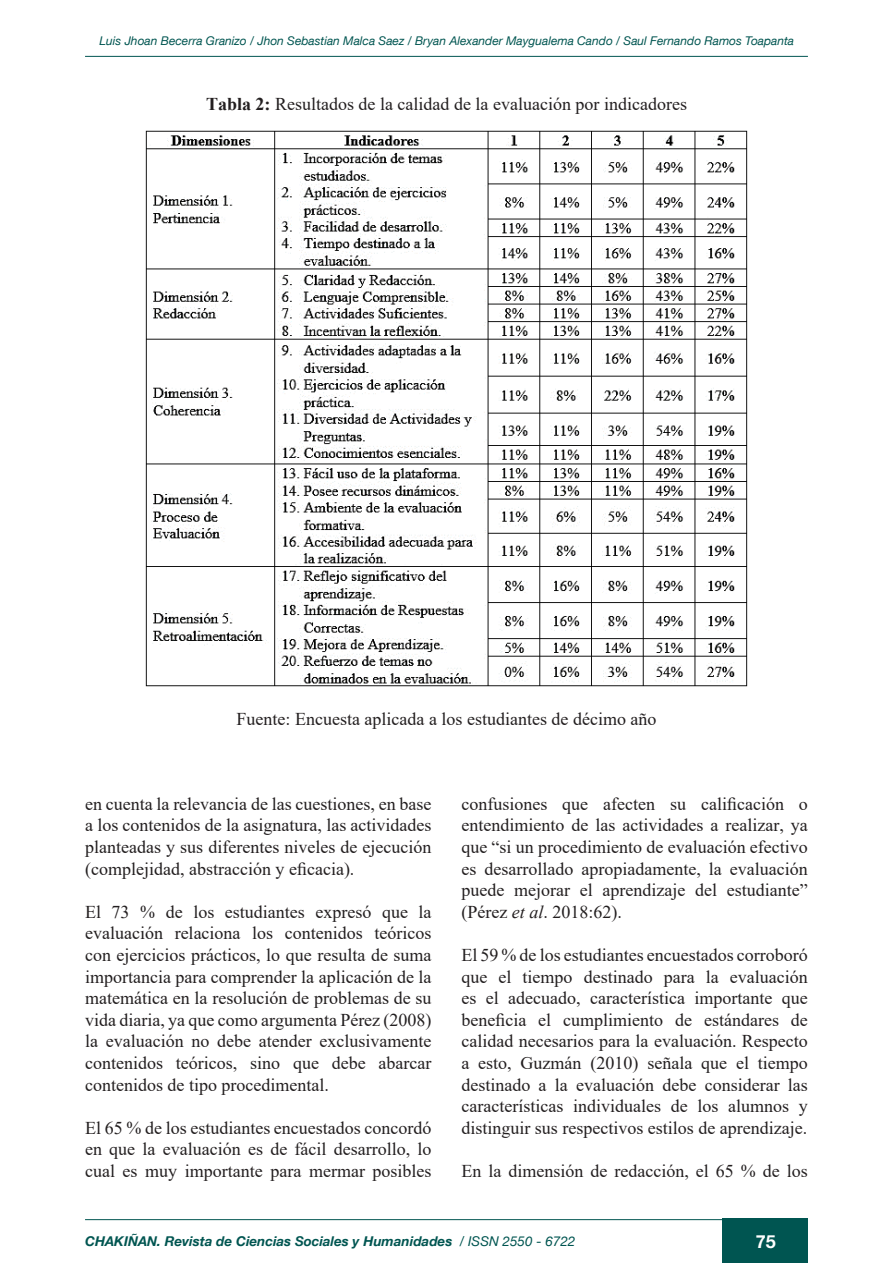
<style>
.page{position:relative;width:893px;height:1263px;background:#fff}
.page>*{position:absolute;margin:0;border:0;box-sizing:border-box;transform-origin:0 0}
.t1{font:18px/21.6px "Times New Roman";color:#231f20;text-align:justify}
.t2{font:700 18px "Helvetica Neue LT Com";color:#fff}
.t3{font:italic 700 13.5px "Helvetica Neue LT Com";color:#005551}
.t4{font:italic 12px "Helvetica Neue LT Com";color:#005551}
.s1{font-weight:700}
.s2{font-style:italic}
.s3{font-weight:400}
</style>
<div class="page">
<hr style="left:85px;top:56px;width:723px;height:1px;background:#005551">
<div style="left:723px;top:1219px;width:85px;height:44px;background:#005551"></div>
<hr style="left:85px;top:1219px;width:723px;height:1px;background:#005551">
<img style="left:145px;top:130px;width:603px;height:557px">
<p class="t4" style="left:100px;top:33px;width:696px">Luis Jhoan Becerra Granizo / Jhon Sebastian Malca Saez / Bryan Alexander Maygualema Cando / Saul Fernando Ramos Toapanta</p>
<p class="t1" style="left:206px;top:93px;width:482px"><span class="s1">Tabla 2:</span> Resultados de la calidad de la evaluación por indicadores</p>
<p class="t1" style="left:237px;top:707px;width:421px">Fuente: Encuesta aplicada a los estudiantes de décimo año</p>
<p class="t1" style="left:85px;top:792px;width:348px">en cuenta la relevancia de las cuestiones, en base a los contenidos de la asignatura, las actividades planteadas y sus diferentes niveles de ejecución (complejidad, abstracción y eficacia).</p>
<p class="t1" style="left:85px;top:900px;width:348px">El 73 % de los estudiantes expresó que la evaluación relaciona los contenidos teóricos con ejercicios prácticos, lo que resulta de suma importancia para comprender la aplicación de la matemática en la resolución de problemas de su vida diaria, ya que como argumenta Pérez (2008) la evaluación no debe atender exclusivamente contenidos teóricos, sino que debe abarcar contenidos de tipo procedimental.</p>
<p class="t1" style="left:85px;top:1116px;width:348px">El 65 % de los estudiantes encuestados concordó en que la evaluación es de fácil desarrollo, lo cual es muy importante para mermar posibles</p>
<p class="t1" style="left:461px;top:792px;width:348px">confusiones que afecten su calificación o entendimiento de las actividades a realizar, ya que “si un procedimiento de evaluación efectivo es desarrollado apropiadamente, la evaluación puede mejorar el aprendizaje del estudiante” (Pérez <span class="s2">et al</span>. 2018:62).</p>
<p class="t1" style="left:461px;top:944px;width:348px">El 59 % de los estudiantes encuestados corroboró que el tiempo destinado para la evaluación es el adecuado, característica importante que beneficia el cumplimiento de estándares de calidad necesarios para la evaluación. Respecto a esto, Guzmán (2010) señala que el tiempo destinado a la evaluación debe considerar las características individuales de los alumnos y distinguir sus respectivos estilos de aprendizaje.</p>
<p class="t1" style="left:461px;top:1160px;width:348px">En la dimensión de redacción, el 65 % de los</p>
<p class="t3" style="left:85px;top:1232px;width:492px">CHAKIÑAN. Revista de Ciencias Sociales y Humanidades <span class="s3">/ ISSN 2550 - 6722</span></p>
<p class="t2" style="left:756px;top:1230px;width:22px">75</p>
</div>
